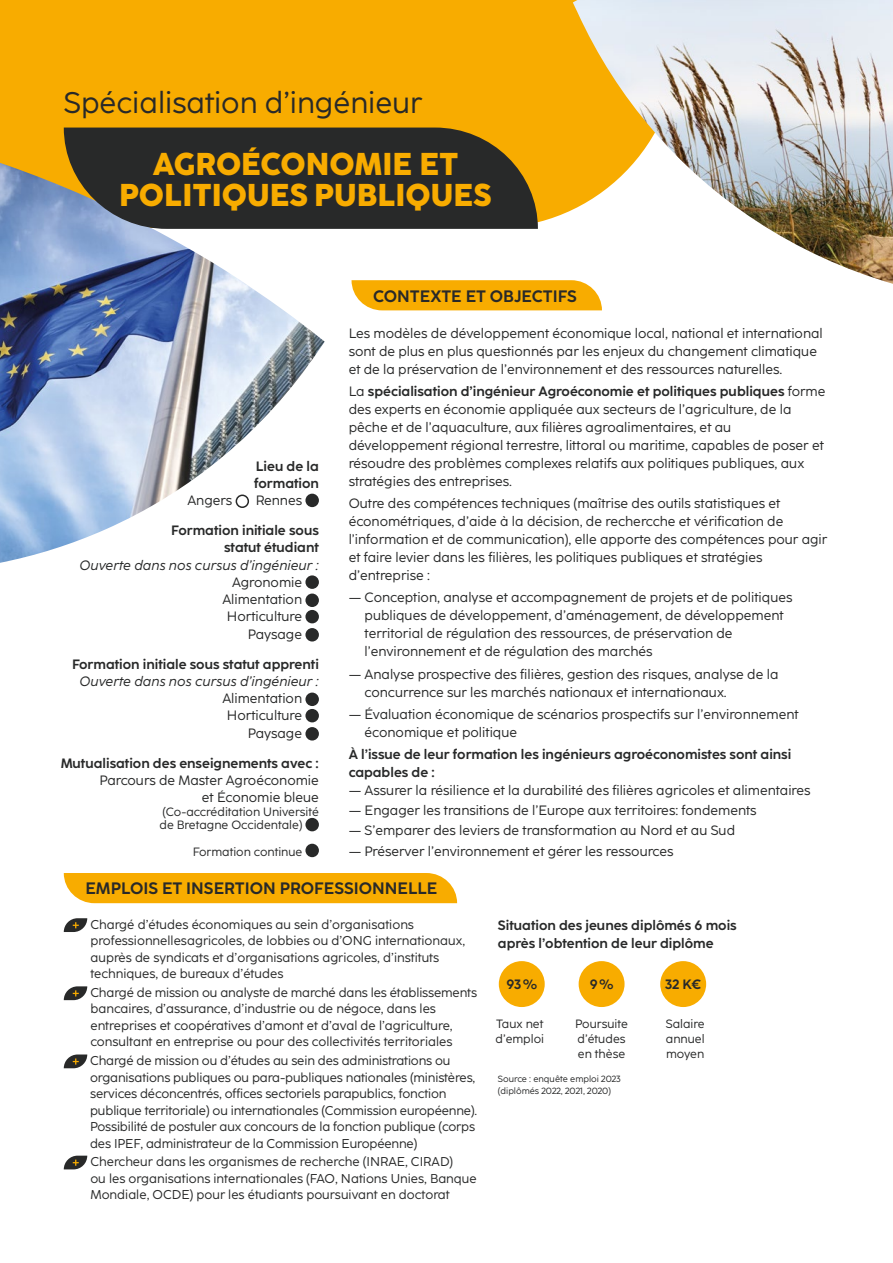
<style>
.page{position:relative;width:893px;height:1263px;background:#fff}
.page>*{position:absolute;margin:0;border:0;box-sizing:border-box;transform-origin:0 0}
.t1{font:800 31.5px/31.5px "Coco Sharp";color:#f8ac00;text-align:center}
.t2{font:29.7px "Coco Sharp";color:#282929}
.t3{font:700 16.5px "Coco Sharp";color:#282929}
.t4{font:13.5px/18px "Coco Sharp";color:#282929}
.t5{font:700 13.5px/18px "Coco Sharp";color:#282929}
.t6{font:italic 13.5px "Coco Sharp";color:#282929}
.t7{font:12.75px/16.5px "Coco Sharp";letter-spacing:-.005em;color:#282929}
.t8{font:12px/15px "Coco Sharp";color:#282929}
.t9{font:9px/12px "Coco Sharp";color:#282929}
.s1{font-weight:700}
</style>
<div class="page">
<svg style="left:351px;top:280px;width:251px;height:30px;background:#f8b00c"></svg>
<div style="left:305px;top:575px;width:14px;height:14px;background:#282929;border-radius:50%"></div>
<div style="left:305px;top:593px;width:14px;height:14px;background:#282929;border-radius:50%"></div>
<div style="left:305px;top:610px;width:14px;height:13px;background:#282929;border-radius:50%"></div>
<div style="left:305px;top:628px;width:14px;height:13px;background:#282929;border-radius:50%"></div>
<div style="left:305px;top:692px;width:14px;height:14px;background:#282929;border-radius:50%"></div>
<div style="left:305px;top:709px;width:14px;height:13px;background:#282929;border-radius:50%"></div>
<div style="left:305px;top:727px;width:14px;height:13px;background:#282929;border-radius:50%"></div>
<div style="left:305px;top:818px;width:14px;height:13px;background:#282929;border-radius:50%"></div>
<div style="left:305px;top:844px;width:14px;height:13px;background:#282929;border-radius:50%"></div>
<div style="left:0;top:0;width:573px;height:223px;background:#f8ac00"></div>
<img style="left:573px;top:0;width:320px;height:284px">
<img style="left:0;top:163px;width:325px;height:400px">
<svg style="left:64px;top:918px;width:23px;height:14px"></svg>
<svg style="left:64px;top:986px;width:23px;height:14px"></svg>
<svg style="left:64px;top:1054px;width:23px;height:14px"></svg>
<svg style="left:64px;top:1156px;width:23px;height:13px"></svg>
<div style="left:64px;top:873px;width:393px;height:30px;background:#f8ac00"></div>
<div style="left:499px;top:961px;width:46px;height:46px;background:#f8ac00;border-radius:50%"></div>
<div style="left:579px;top:961px;width:46px;height:46px;background:#f8ac00;border-radius:50%"></div>
<div style="left:660px;top:961px;width:46px;height:46px;background:#f8ac00;border-radius:50%"></div>
<svg style="left:64px;top:128px;width:474px;height:101px;background:#37352c"></svg>
<h2 class="t2" style="left:64px;top:86px;width:360px">Spécialisation d’ingénieur</h2>
<h1 class="t1" style="left:119px;top:148px;width:374px">AGROÉCONOMIE ET<br>POLITIQUES PUBLIQUES</h1>
<p class="t5" style="left:254px;top:457px;width:66px;line-height:17.2px">Lieu de la formation</p>
<p class="t4" style="left:187px;top:491px;width:46px">Angers</p>
<p class="t4" style="left:256px;top:491px;width:48px">Rennes</p>
<p class="t5" style="left:171px;top:522px;width:149px;line-height:17.2px;text-align:right">Formation initiale sous statut étudiant</p>
<p class="t6" style="left:80px;top:556px;width:241px">Ouverte dans nos cursus d’ingénieur :</p>
<p class="t4" style="left:222px;top:574px;width:81px;line-height:17.2px;text-align:right">Agronomie<br>Alimentation<br>Horticulture<br>Paysage</p>
<p class="t5" style="left:72px;top:655px;width:248px">Formation initiale sous statut apprenti</p>
<p class="t6" style="left:80px;top:672px;width:241px">Ouverte dans nos cursus d’ingénieur :</p>
<p class="t4" style="left:222px;top:690px;width:81px;line-height:17.2px;text-align:right">Alimentation<br>Horticulture<br>Paysage</p>
<p class="t5" style="left:61px;top:754px;width:260px">Mutualisation des enseignements avec :</p>
<p class="t4" style="left:100px;top:772px;width:221px;line-height:17.2px;text-align:right">Parcours de Master Agroéconomie et Économie bleue</p>
<p class="t8" style="left:160px;top:805px;width:161px;line-height:13.5px">(Co-accréditation Université de Bretagne Occidentale)</p>
<p class="t8" style="left:193px;top:844px;width:111px">Formation continue</p>
<p class="t3" style="left:373px;top:286px;width:205px">CONTEXTE ET OBJECTIFS</p>
<p class="t4" style="left:349px;top:324px;width:476px">Les modèles de développement économique local, national et international sont de plus en plus questionnés par les enjeux du changement climatique et de la préservation de l’environnement et des ressources naturelles.</p>
<p class="t4" style="left:349px;top:382px;width:478px">La <span class="s1">spécialisation d’ingénieur Agroéconomie et politiques publiques</span> forme des experts en économie appliquée aux secteurs de l’agriculture, de la pêche et de l’aquaculture, aux filières agroalimentaires, et au développement régional terrestre, littoral ou maritime, capables de poser et résoudre des problèmes complexes relatifs aux politiques publiques, aux stratégies des entreprises.</p>
<p class="t4" style="left:349px;top:494px;width:480px">Outre des compétences techniques (maîtrise des outils statistiques et économétriques, d’aide à la décision, de rechercche et vérification de l’information et de communication), elle apporte des compétences pour agir et faire levier dans les filières, les politiques publiques et stratégies d’entreprise :</p>
<p class="t4" style="left:365px;top:589px;width:429px;text-indent:-16px">— Conception, analyse et accompagnement de projets et de politiques publiques de développement, d’aménagement, de développement territorial de régulation des ressources, de préservation de l’environnement et de régulation des marchés</p>
<p class="t4" style="left:365px;top:665px;width:415px;text-indent:-16px">— Analyse prospective des filières, gestion des risques, analyse de la concurrence sur les marchés nationaux et internationaux.</p>
<p class="t4" style="left:365px;top:705px;width:435px;text-indent:-16px">— Évaluation économique de scénarios prospectifs sur l’environnement économique et politique</p>
<p class="t5" style="left:349px;top:745px;width:444px">À l’issue de leur formation les ingénieurs agroéconomistes sont ainsi capables de :</p>
<p class="t4" style="left:349px;top:781px;width:463px">— Assurer la résilience et la durabilité des filières agricoles et alimentaires</p>
<p class="t4" style="left:349px;top:802px;width:409px">— Engager les transitions de l’Europe aux territoires: fondements</p>
<p class="t4" style="left:349px;top:822px;width:388px">— S’emparer des leviers de transformation au Nord et au Sud</p>
<p class="t4" style="left:349px;top:842px;width:326px">— Préserver l’environnement et gérer les ressources</p>
<p class="t3" style="left:85px;top:879px;width:353px">EMPLOIS ET INSERTION PROFESSIONNELLE</p>
<p class="t7" style="left:90px;top:916px;width:376px">Chargé d’études économiques au sein d’organisations professionnellesagricoles, de lobbies ou d’ONG internationaux, auprès de syndicats et d’organisations agricoles, d’instituts techniques, de bureaux d’études</p>
<p class="t7" style="left:90px;top:984px;width:388px">Chargé de mission ou analyste de marché dans les établissements bancaires, d’assurance, d’industrie ou de négoce, dans les entreprises et coopératives d’amont et d’aval de l’agriculture, consultant en entreprise ou pour des collectivités territoriales</p>
<p class="t7" style="left:90px;top:1052px;width:389px">Chargé de mission ou d’études au sein des administrations ou organisations publiques ou para-publiques nationales (ministères, services déconcentrés, offices sectoriels parapublics, fonction publique territoriale) ou internationales (Commission européenne).<br>Possibilité de postuler aux concours de la fonction publique (corps des IPEF, administrateur de la Commission Européenne)</p>
<p class="t7" style="left:90px;top:1153px;width:388px">Chercheur dans les organismes de recherche (INRAE, CIRAD)<br>ou les organisations internationales (FAO, Nations Unies, Banque<br>Mondiale, OCDE) pour les étudiants poursuivant en doctorat</p>
<p class="t5" style="left:498px;top:916px;width:240px">Situation des jeunes diplômés 6 mois après l’obtention de leur diplôme</p>
<p class="t5" style="left:506px;top:975px;width:32px">93%</p>
<p class="t8" style="left:496px;top:1016px;width:50px">Taux net d’emploi</p>
<p class="t5" style="left:590px;top:975px;width:25px">9%</p>
<p class="t8" style="left:575px;top:1016px;width:54px">Poursuite d’études en thèse</p>
<p class="t9" style="left:498px;top:1073px;width:125px">Source : enquête emploi 2023 (diplômés 2022, 2021, 2020)</p>
<p class="t5" style="left:665px;top:975px;width:38px">32 K€</p>
<p class="t8" style="left:666px;top:1016px;width:40px;text-align:justify">Salaire annuel moyen</p>
</div>
